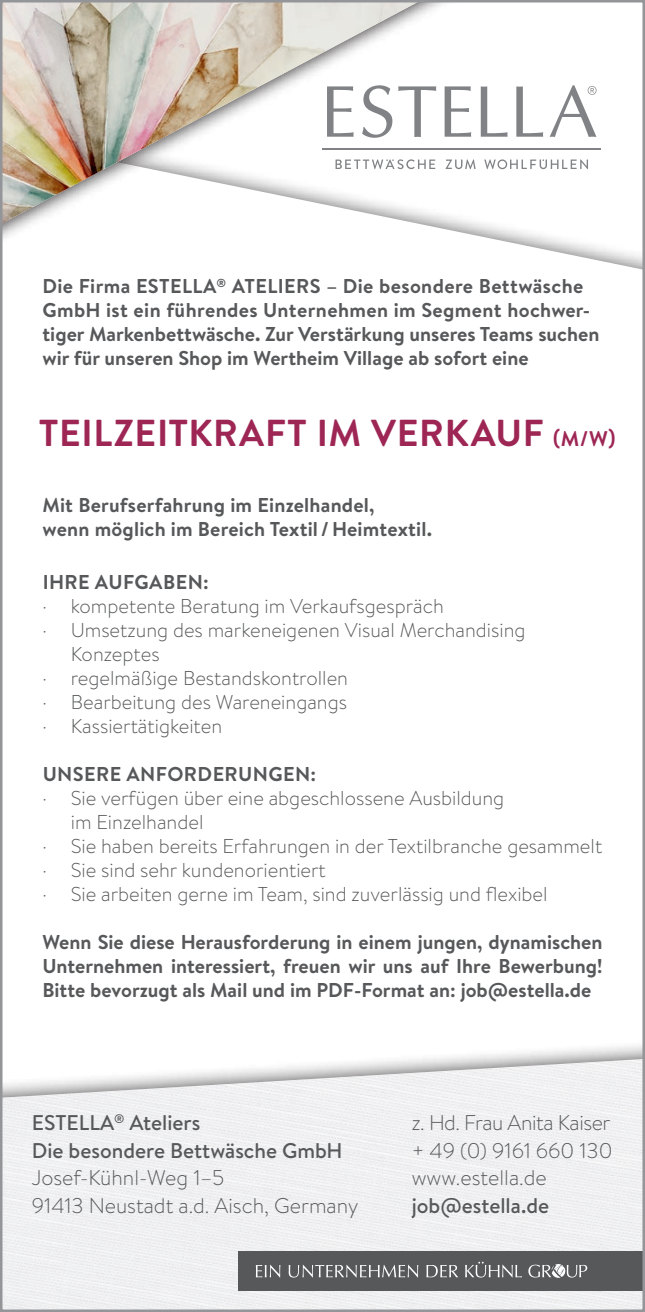
<style>
.page{position:relative;width:645px;height:1312px;background:#fff}
.page>*{position:absolute;margin:0;border:0;box-sizing:border-box;transform-origin:0 0}
.t1{font:700 37.5px "Brandon Text";letter-spacing:.02em;color:#9d2654}
.t2{font:300 21.25px/27.5px "Brandon Text";color:#57585a}
.t3{font:500 21.25px/27.5px "Brandon Text";color:#57585a}
.t4{font:700 20px/24px "Brandon Text";letter-spacing:.01em;color:#57585a}
.t5{font:300 20px "Brandon Text";color:#57585a}
.s1{font-size:21.25px}
</style>
<div class="page">
<div style="left:0;top:1039px;width:645px;height:272px;background:#231f20;opacity:.7"></div>
<img style="left:3px;top:1058px;width:639px;height:250px">
<div style="left:238px;top:1250px;width:407px;height:40px;background:#57585a"></div>
<svg style="left:528px;top:1264px;width:59px;height:13px"></svg>
<svg style="left:465px;top:1261px;width:57px;height:16px"></svg>
<svg style="left:256px;top:1264px;width:24px;height:13px"></svg>
<svg style="left:289px;top:1264px;width:129px;height:13px"></svg>
<svg style="left:426px;top:1265px;width:31px;height:11px"></svg>
<svg style="left:516px;top:86px;width:27px;height:51px"></svg>
<svg style="left:485px;top:86px;width:23px;height:51px"></svg>
<svg style="left:550px;top:85px;width:46px;height:52px"></svg>
<hr style="left:322px;top:148px;width:279px;height:1px;background:#808285">
<svg style="left:485px;top:159px;width:103px;height:10px"></svg>
<div style="left:0;top:0;width:485px;height:254px;background:#231f20;opacity:.9"></div>
<img style="left:3px;top:3px;width:419px;height:221px">
<p class="t4" style="left:43px;top:274px;width:558px">Die Firma ESTELLA<sup>®</sup> ATELIERS – Die besondere Bettwäsche GmbH ist ein führendes Unternehmen im Segment hochwer&shy;tiger Markenbettwäsche. Zur Verstärkung unseres Teams suchen wir für unseren Shop im Wertheim Village ab sofort eine</p>
<h1 class="t1" style="left:39px;top:407px;width:578px">TEILZEITKRAFT IM VERKAUF <span class="s1">(M/W)</span></h1>
<p class="t4" style="left:43px;top:492px;width:391px">Mit Berufserfahrung im Einzelhandel,<br>wenn möglich im Bereich Textil /Heimtextil.</p>
<p class="t4" style="left:43px;top:569px;width:168px">IHRE AUFGABEN:</p>
<p class="t5" style="left:43px;top:592px;width:403px">· kompetente Beratung im Verkaufsgespräch</p>
<p class="t5" style="left:43px;top:616px;width:484px">· Umsetzung des markeneigenen Visual Merchandising</p>
<p class="t5" style="left:71px;top:640px;width:90px">Konzeptes</p>
<p class="t5" style="left:43px;top:664px;width:307px">· regelmäßige Bestandskontrollen</p>
<p class="t5" style="left:43px;top:688px;width:306px">· Bearbeitung des Wareneingangs</p>
<p class="t5" style="left:43px;top:712px;width:181px">· Kassiertätigkeiten</p>
<p class="t4" style="left:43px;top:761px;width:275px">UNSERE ANFORDERUNGEN:</p>
<p class="t5" style="left:43px;top:784px;width:463px">· Sie verfügen über eine abgeschlossene Ausbildung</p>
<p class="t5" style="left:71px;top:808px;width:134px">im Einzelhandel</p>
<p class="t5" style="left:43px;top:832px;width:561px">· Sie haben bereits Erfahrungen in der Textilbranche gesammelt</p>
<p class="t5" style="left:43px;top:856px;width:285px">· Sie sind sehr kundenorientiert</p>
<p class="t5" style="left:43px;top:880px;width:507px">· Sie arbeiten gerne im Team, sind zuverlässig und flexibel</p>
<p class="t4" style="left:43px;top:929px;width:561px;text-align:justify">Wenn Sie diese Herausforderung in einem jungen, dynamischen Unternehmen interessiert, freuen wir uns auf Ihre Bewerbung!<br>Bitte bevorzugt als Mail und im PDF-Format an: job@estella.de</p>
<p class="t3" style="left:32px;top:1108px;width:312px">ESTELLA<sup>®</sup> Ateliers<br>Die besondere Bettwäsche GmbH</p>
<p class="t2" style="left:32px;top:1163px;width:328px">Josef-Kühnl-Weg 1–5<br>91413 Neustadt a.d. Aisch, Germany</p>
<p class="t2" style="left:412px;top:1108px;width:202px;text-align:justify">z. Hd. Frau Anita Kaiser + 49 (0) 9161 660 130 www.estella.de</p>
<p class="t3" style="left:412px;top:1190px;width:139px">job@estella.de</p>
</div>
